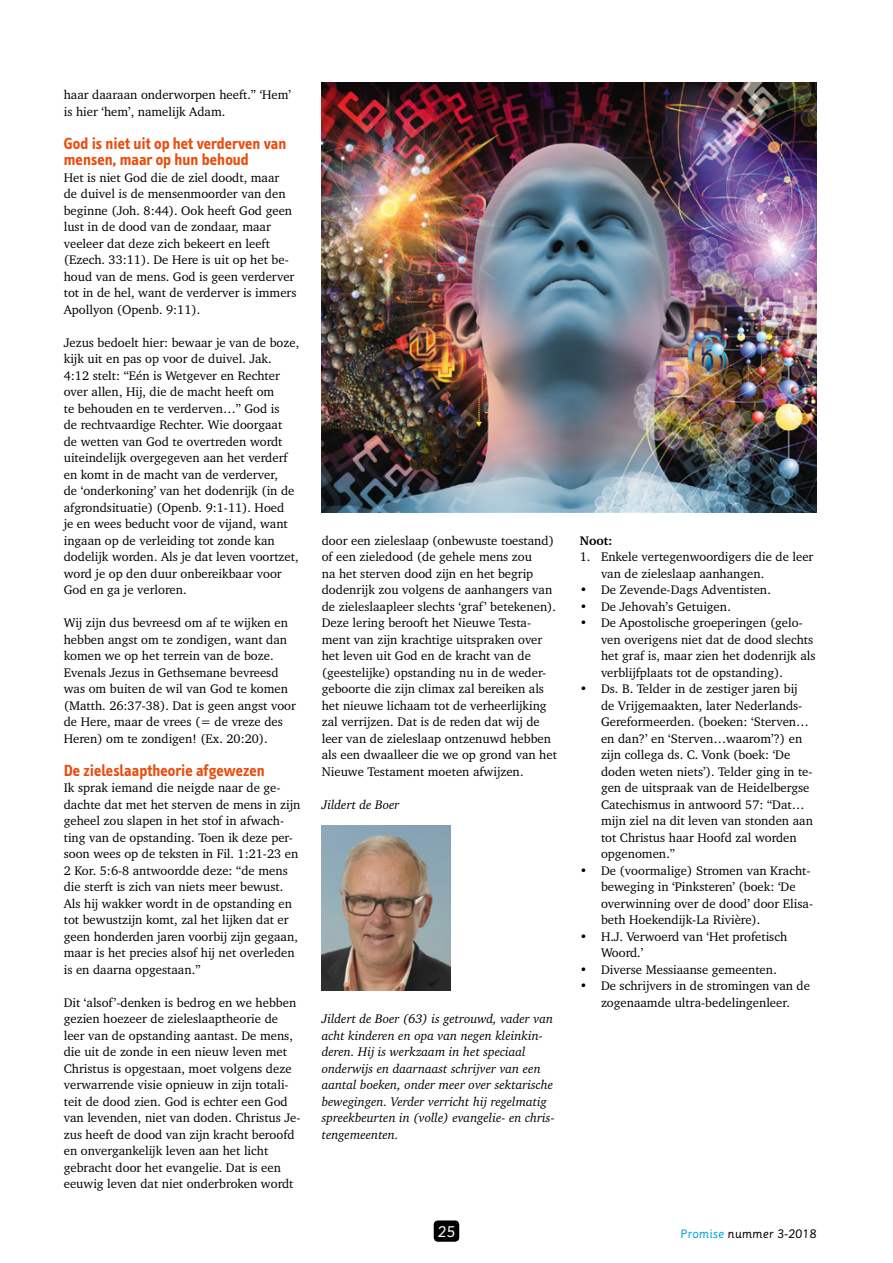
<style>
.page{position:relative;width:893px;height:1263px;background:#fff}
.page>*{position:absolute;margin:0;border:0;box-sizing:border-box;transform-origin:0 0}
.t1{font:700 16.5px/16.5px "Info Text";color:#e94e0f}
.t2{font:15px "Sassoon Primary";color:#fff}
.t3{font:12.75px/16.5px "Charter IT Cby BT";color:#000}
.t4{font:italic 12.75px/16.5px "Charter IT Cby BT";color:#000}
.t5{font:700 12.75px "Charter IT Cby BT";color:#000}
.t6{font:12px "Sassoon Primary";color:#000}
.s1{color:#009edf}
</style>
<div class="page">
<div style="left:434px;top:1220px;width:25px;height:22px;background:#000;border-radius:4px"></div>
<img style="left:322px;top:825px;width:129px;height:165px">
<img style="left:322px;top:83px;width:494px;height:429px">
<p class="t3" style="left:64px;top:86px;width:229px">haar daaraan onderworpen heeft.” ‘Hem’ is hier ‘hem’, namelijk Adam.</p>
<p class="t1" style="left:64px;top:135px;width:224px">God is niet uit op het verderven van mensen, maar op hun behoud</p>
<p class="t3" style="left:64px;top:169px;width:234px">Het is niet God die de ziel doodt, maar<br>de duivel is de mensenmoorder van den beginne (Joh. 8:44). Ook heeft God geen lust in de dood van de zondaar, maar veeleer dat deze zich bekeert en leeft (Ezech. 33:11). De Here is uit op het be&shy;houd van de mens. God is geen verderver tot in de hel, want de verderver is immers Apollyon (Openb. 9:11).</p>
<p class="t3" style="left:64px;top:334px;width:237px">Jezus bedoelt hier: bewaar je van de boze, kijk uit en pas op voor de duivel. Jak.<br>4:12 stelt: “Eén is Wetgever en Rechter over allen, Hij, die de macht heeft om<br>te behouden en te verderven…” God is<br>de rechtvaardige Rechter. Wie doorgaat<br>de wetten van God te overtreden wordt uiteindelijk overgegeven aan het verderf en komt in de macht van de verderver,<br>de ‘onderkoning’ van het dodenrijk (in de afgrondsituatie) (Openb. 9:1-11). Hoed<br>je en wees beducht voor de vijand, want ingaan op de verleiding tot zonde kan dodelijk worden. Als je dat leven voortzet, word je op den duur onbereikbaar voor God en ga je verloren.</p>
<p class="t3" style="left:64px;top:614px;width:234px">Wij zijn dus bevreesd om af te wijken en hebben angst om te zondigen, want dan komen we op het terrein van de boze.<br>Evenals Jezus in Gethsemane bevreesd was om buiten de wil van God te komen (Matth. 26:37-38). Dat is geen angst voor de Here, maar de vrees (= de vreze des Heren) om te zondigen! (Ex. 20:20).</p>
<p class="t1" style="left:64px;top:762px;width:202px">De zieleslaaptheorie afgewezen</p>
<p class="t3" style="left:64px;top:779px;width:238px">Ik sprak iemand die neigde naar de ge&shy;dachte dat met het sterven de mens in zijn geheel zou slapen in het stof in afwach&shy;ting van de opstanding. Toen ik deze per&shy;soon wees op de teksten in Fil. 1:21-23 en 2 Kor. 5:6-8 antwoordde deze: “de mens die sterft is zich van niets meer bewust.<br>Als hij wakker wordt in de opstanding en tot bewustzijn komt, zal het lijken dat er geen honderden jaren voorbij zijn gegaan, maar is het precies alsof hij net overleden is en daarna opgestaan.”</p>
<p class="t3" style="left:64px;top:994px;width:238px">Dit ‘alsof’-denken is bedrog en we hebben gezien hoezeer de zieleslaaptheorie de leer van de opstanding aantast. De mens, die uit de zonde in een nieuw leven met Christus is opgestaan, moet volgens deze verwarrende visie opnieuw in zijn totali&shy;teit de dood zien. God is echter een God van levenden, niet van doden. Christus Je&shy;zus heeft de dood van zijn kracht beroofd en onvergankelijk leven aan het licht gebracht door het evangelie. Dat is een eeuwig leven dat niet onderbroken wordt</p>
<p class="t3" style="left:322px;top:532px;width:237px">door een zieleslaap (onbewuste toestand) of een zieledood (de gehele mens zou<br>na het sterven dood zijn en het begrip dodenrijk zou volgens de aanhangers van de zieleslaapleer slechts ‘graf’ betekenen).<br>Deze lering berooft het Nieuwe Testa&shy;ment van zijn krachtige uitspraken over het leven uit God en de kracht van de (geestelijke) opstanding nu in de weder&shy;geboorte die zijn climax zal bereiken als het nieuwe lichaam tot de verheerlijking zal verrijzen. Dat is de reden dat wij de leer van de zieleslaap ontzenuwd hebben als een dwaalleer die we op grond van het Nieuwe Testament moeten afwijzen.</p>
<p class="t4" style="left:322px;top:795px;width:79px">Jildert de Boer</p>
<p class="t4" style="left:322px;top:1010px;width:234px">Jildert de Boer (63) is getrouwd, vader van acht kinderen en opa van negen kleinkin&shy;deren. Hij is werkzaam in het speciaal onderwijs en daarnaast schrijver van een aantal boeken, onder meer over sektarische bewegingen. Verder verricht hij regelmatig spreekbeurten in (volle) evangelie- en chris&shy;tengemeenten.</p>
<p class="t5" style="left:580px;top:532px;width:34px">Noot:</p>
<p class="t3" style="left:601px;top:548px;width:214px;text-indent:-21px">1. Enkele vertegenwoordigers die de leer van de zieleslaap aanhangen.</p>
<p class="t3" style="left:580px;top:581px;width:193px">• De Zevende-Dags Adventisten.</p>
<p class="t3" style="left:580px;top:598px;width:153px">• De Jehovah’s Getuigen.</p>
<p class="t3" style="left:601px;top:614px;width:216px;text-indent:-21px">• De Apostolische groeperingen (gelo&shy;ven overigens niet dat de dood slechts het graf is, maar zien het dodenrijk als verblijfplaats tot de opstanding).</p>
<p class="t3" style="left:601px;top:680px;width:213px;text-indent:-21px">• Ds. B. Telder in de zestiger jaren bij de Vrijgemaakten, later Nederlands-Gereformeerden. (boeken: ‘Sterven… en dan?’ en ‘Sterven…waarom’?) en zijn collega ds. C. Vonk (boek: ‘De doden weten niets’). Telder ging in te&shy;gen de uitspraak van de Heidelbergse Catechismus in antwoord 57: “Dat… mijn ziel na dit leven van stonden aan tot Christus haar Hoofd zal worden opgenomen.”</p>
<p class="t3" style="left:601px;top:862px;width:214px;text-indent:-21px">• De (voormalige) Stromen van Kracht&shy;beweging in ‘Pinksteren’ (boek: ‘De overwinning over de dood’ door Elisa&shy;beth Hoekendijk-La Rivière).</p>
<p class="t3" style="left:601px;top:928px;width:188px;text-indent:-21px">• H.J. Verwoerd van ‘Het profetisch<br>Woord.’</p>
<p class="t3" style="left:580px;top:961px;width:199px">• Diverse Messiaanse gemeenten.</p>
<p class="t3" style="left:580px;top:977px;width:232px;text-align:center">• De schrijvers in de stromingen van de zogenaamde ultra-bedelingenleer.</p>
<p class="t2" style="left:438px;top:1222px;width:19px">25</p>
<p class="t6" style="left:680px;top:1226px;width:138px"><span class="s1">Promise</span> nummer 3-2018</p>
</div>
